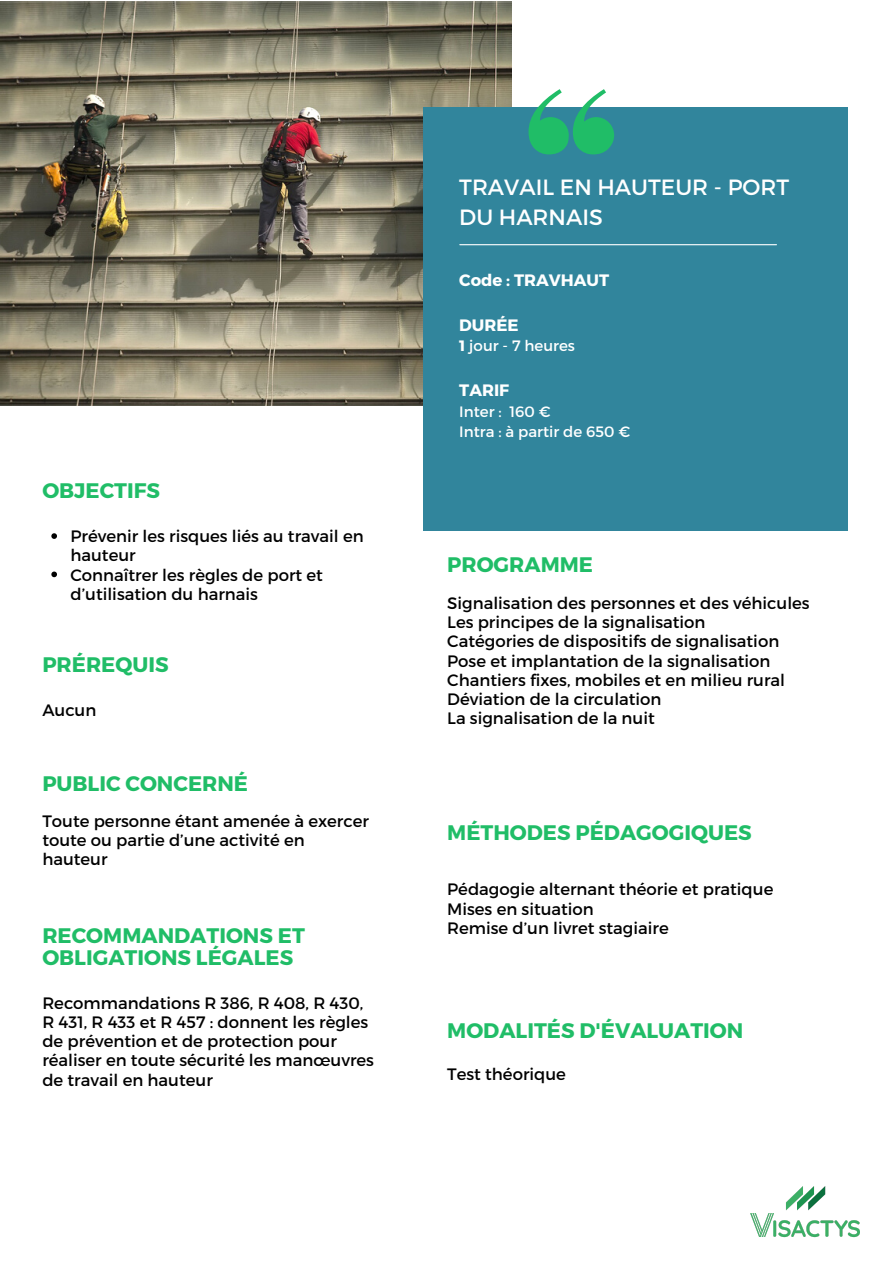
<style>
.page{position:relative;width:894px;height:1264px;background:#fff}
.page>*{position:absolute;margin:0;border:0;box-sizing:border-box;transform-origin:0 0}
.t1{font:22.05px/30.5px "Montserrat";color:#fff}
.t2{font:700 21px/22.5px "Montserrat";color:#20bd67}
.t3{font:16.5px/19.2px "Montserrat";color:#000}
.t4{font:700 16.5px "Montserrat";color:#fff}
.t5{font:15px "Montserrat";color:#fff}
.s1{font-weight:700}
</style>
<div class="page">
<img style="left:0;top:1px;width:511px;height:404px">
<svg style="left:51px;top:533px;width:6px;height:6px"></svg>
<svg style="left:51px;top:571px;width:6px;height:6px"></svg>
<img style="left:750px;top:1186px;width:109px;height:52px">
<div style="left:423px;top:108px;width:424px;height:423px;background:#31859c"></div>
<svg style="left:528px;top:89px;width:86px;height:65px"></svg>
<hr style="left:459px;top:244px;width:317px;height:1px;background:#fff">
<p class="t2" style="left:42px;top:478px;width:119px">OBJECTIFS</p>
<p class="t3" style="left:70px;top:526px;width:294px">Prévenir les risques liés au travail en hauteur</p>
<p class="t3" style="left:70px;top:564px;width:254px">Connaîtrer les règles de port et d’utilisation du harnais</p>
<p class="t2" style="left:42px;top:652px;width:128px">PRÉREQUIS</p>
<p class="t3" style="left:42px;top:700px;width:55px">Aucun</p>
<p class="t2" style="left:42px;top:771px;width:207px">PUBLIC CONCERNÉ</p>
<p class="t3" style="left:42px;top:810px;width:328px">Toute personne étant amenée à exercer toute ou partie d’une activité en hauteur</p>
<p class="t2" style="left:42px;top:922px;width:264px">RECOMMANDATIONS ET<br>OBLIGATIONS LÉGALES</p>
<p class="t3" style="left:42px;top:992px;width:333px">Recommandations R 386, R 408, R 430, R 431, R 433 et R 457 : donnent les règles de prévention et de protection pour réaliser en toute sécurité les manœuvres de travail en hauteur</p>
<p class="t1" style="left:459px;top:171px;width:331px">TRAVAIL EN HAUTEUR - PORT<br>DU HARNAIS</p>
<p class="t4" style="left:459px;top:269px;width:151px">Code : TRAVHAUT</p>
<p class="t4" style="left:459px;top:314px;width:61px">DURÉE</p>
<p class="t5" style="left:459px;top:336px;width:117px"><span class="s1">1</span> jour - 7 heures</p>
<p class="t4" style="left:459px;top:380px;width:51px">TARIF</p>
<p class="t5" style="left:459px;top:401px;width:93px">Inter : 160 €</p>
<p class="t5" style="left:459px;top:422px;width:172px">Intra : à partir de 650 €</p>
<p class="t2" style="left:447px;top:552px;width:147px">PROGRAMME</p>
<p class="t3" style="left:447px;top:592px;width:364px">Signalisation des personnes et des véhicules</p>
<p class="t3" style="left:447px;top:612px;width:260px">Les principes de la signalisation</p>
<p class="t3" style="left:447px;top:631px;width:333px">Catégories de dispositifs de signalisation</p>
<p class="t3" style="left:447px;top:650px;width:324px">Pose et implantation de la signalisation</p>
<p class="t3" style="left:447px;top:669px;width:339px">Chantiers fixes, mobiles et en milieu rural</p>
<p class="t3" style="left:447px;top:688px;width:216px">Déviation de la circulation</p>
<p class="t3" style="left:447px;top:707px;width:209px">La signalisation de la nuit</p>
<p class="t2" style="left:447px;top:819px;width:306px">MÉTHODES PÉDAGOGIQUES</p>
<p class="t3" style="left:447px;top:879px;width:327px">Pédagogie alternant théorie et pratique</p>
<p class="t3" style="left:447px;top:898px;width:148px">Mises en situation</p>
<p class="t3" style="left:447px;top:917px;width:223px">Remise d’un livret stagiaire</p>
<p class="t2" style="left:447px;top:1018px;width:297px">MODALITÉS D'ÉVALUATION</p>
<p class="t3" style="left:447px;top:1063px;width:120px">Test théorique</p>
</div>
